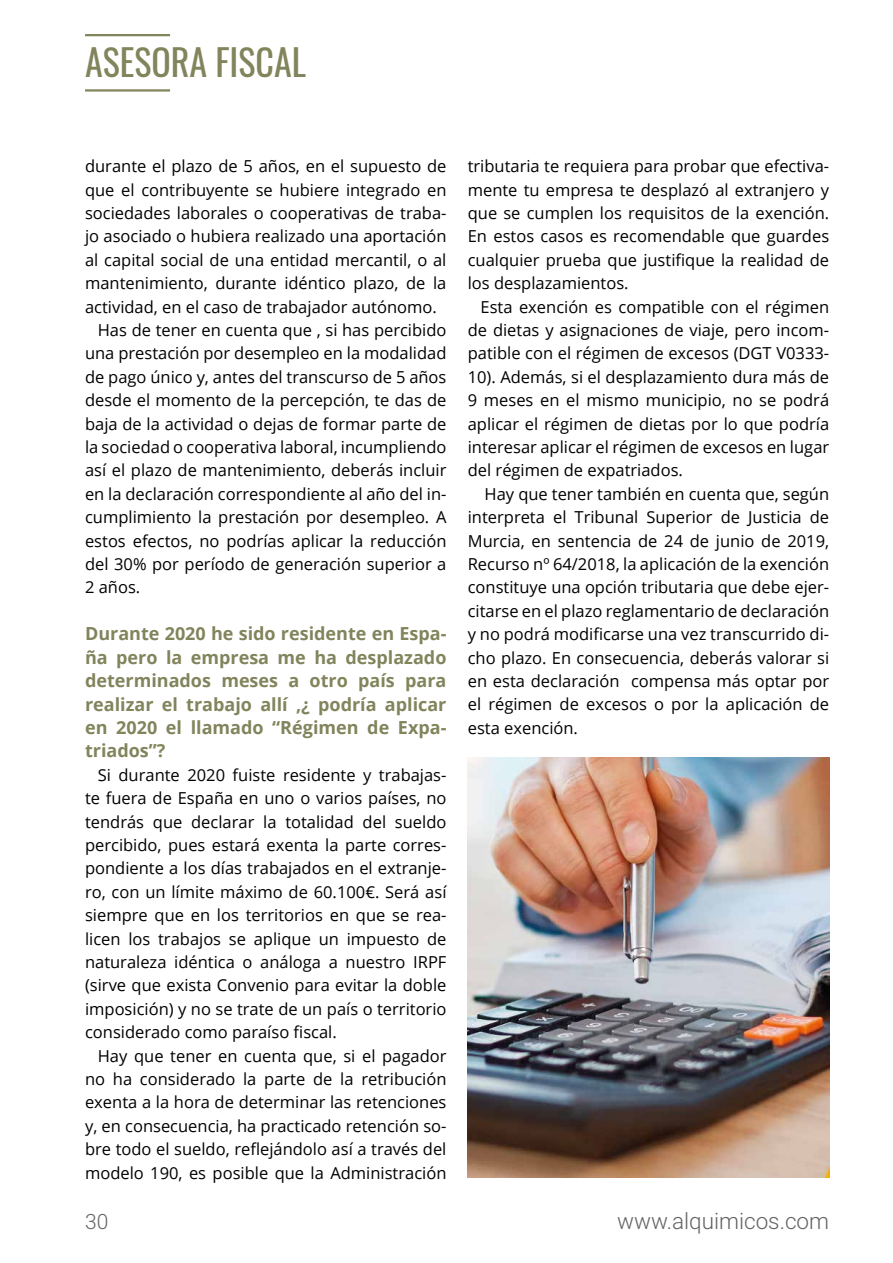
<style>
.page{position:relative;width:893px;height:1263px;background:#fff}
.page>*{position:absolute;margin:0;border:0;box-sizing:border-box;transform-origin:0 0}
.t1{font:36px "Oswald";color:#82845c}
.t2{font:300 22.5px "Roboto";color:#646363}
.t3{font:300 21px "Roboto";color:#646363}
.t4{font:700 18px/23.4px "Open Sans";color:#82845c;text-align:justify}
.t5{font:16.5px/23.4px "Open Sans";color:#000;text-align:justify}
</style>
<div class="page">
<hr style="left:85px;top:34px;width:85px;height:2px;background:#82845c">
<hr style="left:85px;top:89px;width:85px;height:3px;background:#82845c">
<img style="left:468px;top:757px;width:361px;height:421px">
<h1 class="t1" style="left:85px;top:30px;width:223px">ASESORA FISCAL</h1>
<p class="t5" style="left:85px;top:154px;width:363px">durante el plazo de 5 años, en el supuesto de</p>
<p class="t5" style="left:85px;top:178px;width:363px">que el contribuyente se hubiere integrado en</p>
<p class="t5" style="left:85px;top:201px;width:363px">sociedades laborales o cooperativas de traba-</p>
<p class="t5" style="left:85px;top:224px;width:363px">jo asociado o hubiera realizado una aportación</p>
<p class="t5" style="left:85px;top:248px;width:363px">al capital social de una entidad mercantil, o al</p>
<p class="t5" style="left:85px;top:271px;width:363px">mantenimiento, durante idéntico plazo, de la</p>
<p class="t5" style="left:85px;top:294px;width:353px">actividad, en el caso de trabajador autónomo.</p>
<p class="t5" style="left:98px;top:318px;width:350px">Has de tener en cuenta que , si has percibido</p>
<p class="t5" style="left:85px;top:341px;width:363px">una prestación por desempleo en la modalidad</p>
<p class="t5" style="left:85px;top:365px;width:363px">de pago único y, antes del transcurso de 5 años</p>
<p class="t5" style="left:85px;top:388px;width:363px">desde el momento de la percepción, te das de</p>
<p class="t5" style="left:85px;top:411px;width:363px">baja de la actividad o dejas de formar parte de</p>
<p class="t5" style="left:85px;top:435px;width:363px">la sociedad o cooperativa laboral, incumpliendo</p>
<p class="t5" style="left:85px;top:458px;width:363px">así el plazo de mantenimiento, deberás incluir</p>
<p class="t5" style="left:85px;top:482px;width:363px">en la declaración correspondiente al año del in-</p>
<p class="t5" style="left:85px;top:505px;width:363px">cumplimiento la prestación por desempleo. A</p>
<p class="t5" style="left:85px;top:528px;width:363px">estos efectos, no podrías aplicar la reducción</p>
<p class="t5" style="left:85px;top:552px;width:363px">del 30% por período de generación superior a</p>
<p class="t5" style="left:85px;top:575px;width:57px">2 años.</p>
<p class="t4" style="left:85px;top:622px;width:363px">Durante 2020 he sido residente en Espa&shy;ña pero la empresa me ha desplazado determinados meses a otro país para realizar el trabajo allí ,¿ podría aplicar en 2020 el llamado “Régimen de Expa&shy;triados”?</p>
<p class="t5" style="left:85px;top:763px;width:363px;text-indent:13px">Si durante 2020 fuiste residente y trabajas&shy;te fuera de España en uno o varios países, no tendrás que declarar la totalidad del sueldo percibido, pues estará exenta la parte corres&shy;pondiente a los días trabajados en el extranje&shy;ro, con un límite máximo de 60.100€. Será así siempre que en los territorios en que se rea&shy;licen los trabajos se aplique un impuesto de naturaleza idéntica o análoga a nuestro IRPF (sirve que exista Convenio para evitar la doble imposición) y no se trate de un país o territorio considerado como paraíso fiscal.</p>
<p class="t5" style="left:85px;top:1043px;width:363px;text-indent:13px">Hay que tener en cuenta que, si el pagador no ha considerado la parte de la retribución exenta a la hora de determinar las retenciones y, en consecuencia, ha practicado retención so&shy;bre todo el sueldo, reflejándolo así a través del modelo 190, es posible que la Administración</p>
<p class="t5" style="left:468px;top:154px;width:363px">tributaria te requiera para probar que efectiva&shy;mente tu empresa te desplazó al extranjero y que se cumplen los requisitos de la exención.<br>En estos casos es recomendable que guardes cualquier prueba que justifique la realidad de los desplazamientos.</p>
<p class="t5" style="left:468px;top:294px;width:363px;text-indent:13px">Esta exención es compatible con el régimen de dietas y asignaciones de viaje, pero incom&shy;patible con el régimen de excesos (DGT V0333- 10). Además, si el desplazamiento dura más de 9 meses en el mismo municipio, no se podrá aplicar el régimen de dietas por lo que podría interesar aplicar el régimen de excesos en lugar del régimen de expatriados.</p>
<p class="t5" style="left:468px;top:482px;width:363px;text-indent:17px">Hay que tener también en cuenta que, según interpreta el Tribunal Superior de Justicia de Murcia, en sentencia de 24 de junio de 2019, Recurso nº 64/2018, la aplicación de la exención constituye una opción tributaria que debe ejer&shy;citarse en el plazo reglamentario de declaración y no podrá modificarse una vez transcurrido di&shy;cho plazo. En consecuencia, deberás valorar si en esta declaración compensa más optar por el régimen de excesos o por la aplicación de esta exención.</p>
<p class="t3" style="left:85px;top:1207px;width:25px">30</p>
<h2 class="t2" style="left:617px;top:1205px;width:213px">www.alquimicos.com</h2>
</div>
